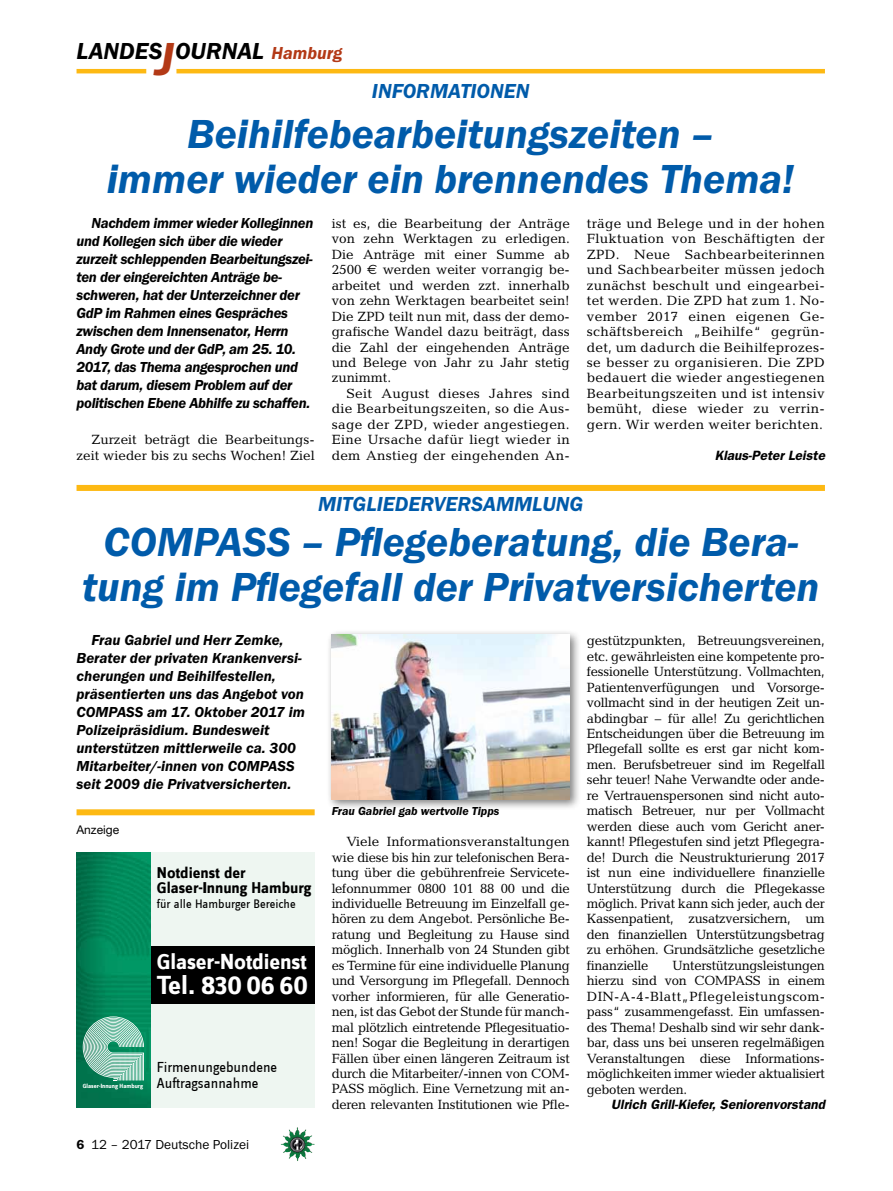
<style>
.page{position:relative;width:893px;height:1191px;background:#fff}
.page>*{position:absolute;margin:0;border:0;box-sizing:border-box;transform-origin:0 0}
.t1{font:italic 600 42px/45px "Franklin Gothic Itc T";color:#005baa;text-align:center}
.t2{font:700 27px "Zine Sans Dis";color:#fff}
.t3{font:italic 600 24px "Franklin Gothic Itc T";color:#000}
.t4{font:700 22.5px "Zine Sans Dis";letter-spacing:-.01em;color:#fff}
.t5{font:italic 600 21px "Franklin Gothic Itc T";color:#005baa}
.t6{font:700 16.2px/15px "Zine Sans Dis";color:#000}
.t7{font:italic 600 15px/18px "Franklin Gothic Itc T";letter-spacing:-.02em;color:#000}
.t8{font:italic 600 15px/18px "Franklin Gothic Itc T";color:#000}
.t9{font:15px "Zine Sans Dis";color:#000}
.t10{font:13.5px/15.5px "Candida";color:#000;text-align:justify}
.t11{font:italic 600 13.5px "Franklin Gothic";color:#000}
.t12{font:13.5px "Franklin Gothic Itc T";color:#000}
.t13{font:12.75px "Zine Sans Dis";color:#000}
.t14{font:italic 600 12px "Franklin Gothic Itc T";color:#000}
.t15{font:12px "Helvetica Neue";color:#000}
.t16{font:700 6.3px "Zine Sans Dis";color:#fff}
.s1{font-size:48px;color:#b33916}
.s2{font-size:18px;color:#b33916}
.s3{font-family:"Euro Sans"}
.s4{font-family:"The Sans"}
.s5{font-weight:600}
</style>
<div class="page">
<hr style="left:77px;top:69px;width:69px;height:4px;background:#fdb913">
<hr style="left:176px;top:69px;width:649px;height:4px;background:#fdb913">
<img style="left:281px;top:1128px;width:16px;height:24px">
<div style="left:76px;top:852px;width:238px;height:255px;background:#eef6f1"></div>
<div style="left:76px;top:945px;width:238px;height:58px;background:#000"></div>
<img style="left:76px;top:852px;width:75px;height:255px">
<svg style="left:83px;top:1016px;width:61px;height:64px;background:#78bca5"></svg>
<div style="left:77px;top:485px;width:748px;height:6px;background:#fdb913"></div>
<div style="left:77px;top:809px;width:238px;height:6px;background:#fdb913"></div>
<div style="left:326px;top:629px;width:255px;height:182px;background:#000;opacity:.5"></div>
<img style="left:332px;top:635px;width:238px;height:165px">
<h3 class="t3" style="left:77px;top:37px;width:267px">LANDES<span class="s1">J</span>OURNAL <span class="s2">Hamburg</span></h3>
<h3 class="t5" style="left:372px;top:79px;width:14px">Informa</h3>
<h3 class="t5" style="left:460px;top:79px;width:31px">tionen</h3>
<h1 class="t1" style="left:107px;top:111px;width:689px">Beihilfebearbeitungszeiten –<br>immer wieder ein brennendes Thema!</h1>
<p class="t7" style="left:77px;top:214px;width:238px;text-indent:15px">Nachdem immer wieder Kolleginnen und Kollegen sich über die wieder zurzeit schleppenden Bearbeitungszei&shy;ten der eingereichten Anträge be&shy;schweren, hat der Unterzeichner der GdP im Rahmen eines Gespräches zwischen dem Innensenator, Herrn Andy Grote und der GdP, am 25. 10.<br>2017, das Thema angesprochen und bat darum, diesem Problem auf der politischen Ebene Abhilfe zu schaffen.</p>
<p class="t10" style="left:77px;top:432px;width:240px;text-align:right">Zurzeit beträgt die Bearbeitungs&shy;zeit wieder bis zu sechs Wochen! Ziel</p>
<p class="t10" style="left:587px;top:216px;width:240px">träge und Belege und in der hohen Fluktuation von Beschäftigten der ZPD. Neue Sachbearbeiterinnen und Sachbearbeiter müssen jedoch zunächst beschult und eingearbei&shy;tet werden. Die ZPD hat zum 1. No&shy;vember 2017 einen eigenen Ge&shy;schäftsbereich „Beihilfe“ gegrün&shy;det, um dadurch die Beihilfeprozes&shy;se besser zu organisieren. Die ZPD bedauert die wieder angestiegenen Bearbeitungszeiten und ist intensiv bemüht, diese wieder zu verrin&shy;gern. Wir werden weiter berichten.</p>
<p class="t11" style="left:715px;top:447px;width:112px">Klaus-Peter Leiste</p>
<p class="t10" style="left:332px;top:216px;width:240px">ist es, die Bearbeitung der Anträge von zehn Werktagen zu erledigen.<br>Die Anträge mit einer Summe ab 2500 <span class="s3">€</span> werden weiter vorrangig be&shy;arbeitet und werden zzt. innerhalb von zehn Werktagen bearbeitet sein!<br>Die ZPD teilt nun mit, dass der demo&shy;grafische Wandel dazu beiträgt, dass die Zahl der eingehenden Anträge und Belege von Jahr zu Jahr stetig zunimmt.</p>
<p class="t10" style="left:332px;top:386px;width:240px;text-indent:15px">Seit August dieses Jahres sind die Bearbeitungszeiten, so die Aus&shy;sage der ZPD, wieder angestiegen.<br>Eine Ursache dafür liegt wieder in dem Anstieg der eingehenden An-</p>
<h3 class="t5" style="left:318px;top:491px;width:79px">Mitgl iederversammlung</h3>
<h1 class="t1" style="left:82px;top:519px;width:739px">COMPASS – Pflegeberatung, die Bera&shy;tung im Pflegefall der Privatversicherten</h1>
<p class="t8" style="left:77px;top:630px;width:230px;text-indent:15px">Frau Gabriel und Herr Zemke, Berater der privaten Krankenversi&shy;cherungen und Beihilfestellen, präsentierten uns das Angebot von COMPASS am 17. Oktober 2017 im Polizeipräsidium. Bundesweit unterstützen mittlerweile ca. 300<br>Mitarbeiter/-innen von COMPASS seit 2009 die Privatversicherten.</p>
<p class="t10" style="left:587px;top:633px;width:240px">gestützpunkten, Betreuungsvereinen, etc. gewährleisten eine kompetente pro&shy;fessionelle Unterstützung. Vollmachten, Patientenverfügungen und Vorsorge&shy;vollmacht sind in der heutigen Zeit un&shy;abdingbar – für alle! Zu gerichtlichen Entscheidungen über die Betreuung im Pflegefall sollte es erst gar nicht kom&shy;men. Berufsbetreuer sind im Regelfall sehr teuer! Nahe Verwandte oder ande&shy;re Vertrauenspersonen sind nicht auto&shy;matisch Betreuer, nur per Vollmacht werden diese auch vom Gericht aner&shy;kannt! Pflegestufen sind jetzt Pflegegra&shy;de! Durch die Neustrukturierung 2017 ist nun eine individuellere finanzielle Unterstützung durch die Pflegekasse möglich. Privat kann sich jeder, auch der Kassenpatient, zusatzversichern, um den finanziellen Unterstützungsbetrag zu erhöhen. Grundsätzliche gesetzliche finanzielle</p>
<p class="t14" style="left:332px;top:804px;width:169px">Frau Gabriel gab wertvolle Tipps</p>
<p class="t15" style="left:77px;top:822px;width:44px">Anzeige</p>
<p class="t10" style="left:332px;top:834px;width:240px;text-indent:15px">Viele Informationsveranstaltungen wie diese bis hin zur telefonischen Bera&shy;tung über die gebührenfreie Servicete&shy;lefonnummer 0800 101 88 00 und die individuelle Betreuung im Einzelfall ge&shy;hören zu dem Angebot. Persönliche Be&shy;ratung und Begleitung zu Hause sind möglich. Innerhalb von 24 Stunden gibt es Termine für eine individuelle Planung und Versorgung im Pflegefall. Dennoch vorher informieren, für alle Generatio&shy;nen, ist das Gebot der Stunde für manch&shy;mal plötzlich eintretende Pflegesituatio&shy;nen! Sogar die Begleitung in derartigen Fällen über einen längeren Zeitraum ist durch die Mitarbeiter/-innen von COM-PASS möglich. Eine Vernetzung mit an&shy;deren relevanten Institutionen wie Pfle-</p>
<p class="t6" style="left:157px;top:866px;width:156px">Notdienst der<br>Glaser-<span class="s4">I</span>nnung Hamburg</p>
<p class="t13" style="left:157px;top:897px;width:140px">für alle Hamburger Bereiche</p>
<h3 class="t4" style="left:157px;top:949px;width:151px">Glaser-Notdienst</h3>
<h2 class="t2" style="left:157px;top:971px;width:152px">Tel. 830 06 60</h2>
<p class="t10" style="left:587px;top:957px;width:240px;text-indent:86px">Unterstützungsleistungen hierzu sind von COMPASS in einem DIN-A-4-Blatt„Pflegeleistungscom&shy;pass“ zusammengefasst. Ein umfassen&shy;des Thema! Deshalb sind wir sehr dank&shy;bar, dass uns bei unseren regelmäßigen Veranstaltungen diese Informations&shy;möglichkeiten immer wieder aktualisiert geboten werden.</p>
<p class="t11" style="left:611px;top:1096px;width:215px">Ulrich Grill-Kiefer, Seniorenvorstand</p>
<p class="t9" style="left:157px;top:1060px;width:122px">Firmenungebundene</p>
<p class="t16" style="left:83px;top:1082px;width:62px">Glaser-<span class="s4">I</span>nnung Hamburg</p>
<p class="t9" style="left:157px;top:1075px;width:103px">Auftragsannahme</p>
<p class="t12" style="left:77px;top:1136px;width:174px"><span class="s5">6</span> 12 – 2017 Deutsche Polizei</p>
</div>
